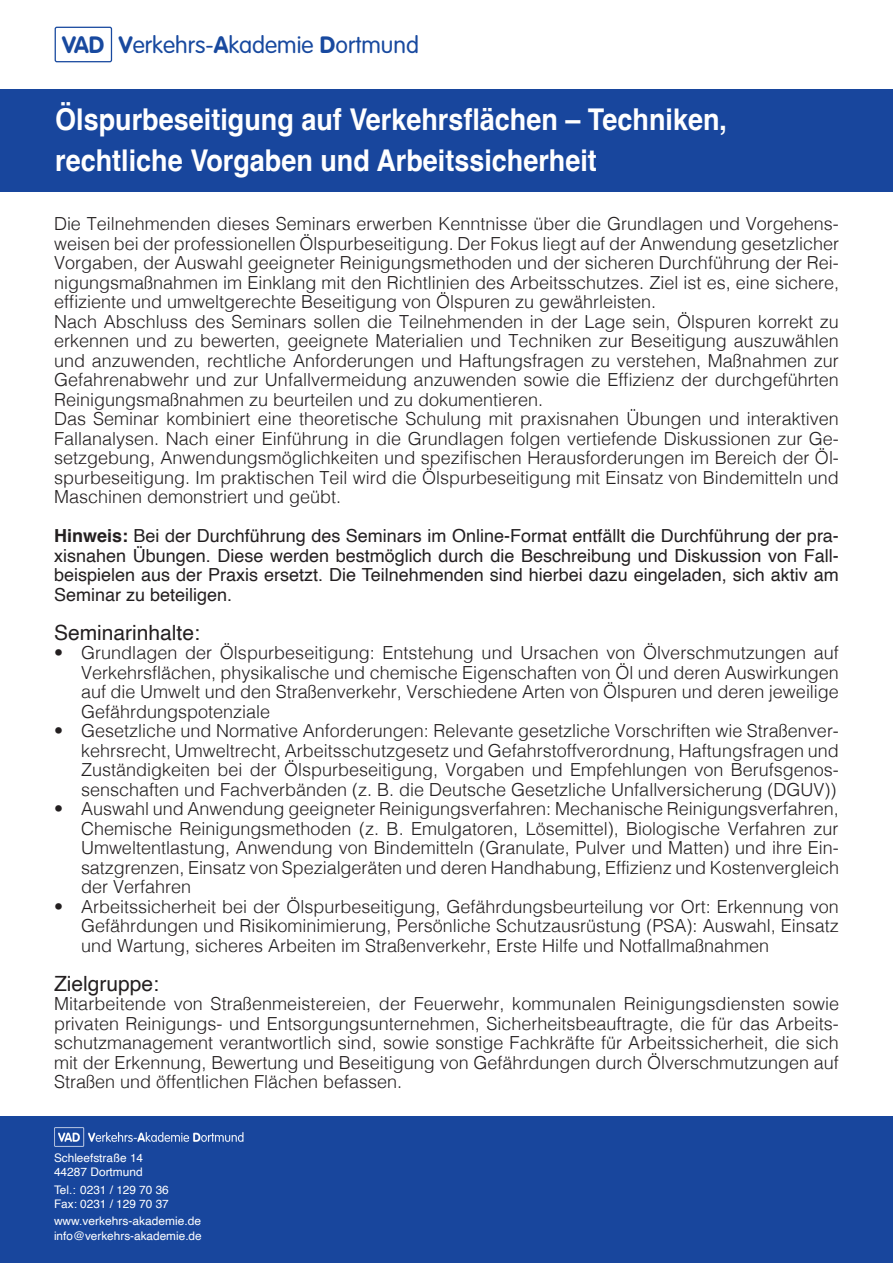
<style>
.page{position:relative;width:893px;height:1263px;background:#fff}
.page>*{position:absolute;margin:0;border:0;box-sizing:border-box;transform-origin:0 0}
.t1{font:700 30px "Helvetica";color:#fff;scale:.9 1}
.t2{font:300 23.4px "VAG Rounded";color:#18499f}
.t3{font:21px "Helvetica";color:#231f20}
.t4{font:300 18px/19.5px "Helvetica";color:#231f20;text-align:justify}
.t5{font:18px/19.5px "Helvetica";color:#231f20;text-align:justify}
.t6{font:11.85px "Helvetica";color:#fff}
.s1{font-weight:700}
</style>
<div class="page">
<div style="left:55px;top:27px;width:57px;height:35px;border:1px solid #18499f;border-radius:2px"></div>
<div style="left:0;top:89px;width:893px;height:102px;background:#18469d"></div>
<div style="left:0;top:1116px;width:893px;height:147px;background:#18469d"></div>
<img style="left:54px;top:1127px;width:190px;height:20px">
<p class="t2" style="left:62px;top:32px;width:358px"><span class="s1">VAD V</span>erkehrs-<span class="s1">A</span>kademie <span class="s1">D</span>ortmund</p>
<p class="t1" style="left:55px;top:102px;width:748px">Ölspurbeseitigung auf Verkehrsflächen – Techniken,</p>
<p class="t1" style="left:55px;top:142px;width:603px">rechtliche Vorgaben und Arbeitssicherheit</p>
<p class="t4" style="left:54px;top:213px;width:786px">Die Teilnehmenden dieses Seminars erwerben Kenntnisse über die Grundlagen und Vorgehens&shy;weisen bei der professionellen Ölspurbeseitigung. Der Fokus liegt auf der Anwendung gesetzlicher Vorgaben, der Auswahl geeigneter Reinigungsmethoden und der sicheren Durchführung der Rei&shy;nigungsmaßnahmen im Einklang mit den Richtlinien des Arbeitsschutzes. Ziel ist es, eine sichere, effiziente und umweltgerechte Beseitigung von Ölspuren zu gewährleisten.</p>
<p class="t4" style="left:54px;top:310px;width:786px">Nach Abschluss des Seminars sollen die Teilnehmenden in der Lage sein, Ölspuren korrekt zu erkennen und zu bewerten, geeignete Materialien und Techniken zur Beseitigung auszuwählen und anzuwenden, rechtliche Anforderungen und Haftungsfragen zu verstehen, Maßnahmen zur Gefahrenabwehr und zur Unfallvermeidung anzuwenden sowie die Effizienz der durchgeführten Reinigungsmaßnahmen zu beurteilen und zu dokumentieren.</p>
<p class="t4" style="left:54px;top:408px;width:786px">Das Seminar kombiniert eine theoretische Schulung mit praxisnahen Übungen und interaktiven Fallanalysen. Nach einer Einführung in die Grundlagen folgen vertiefende Diskussionen zur Ge&shy;setzgebung, Anwendungsmöglichkeiten und spezifischen Herausforderungen im Bereich der Öl&shy;spurbeseitigung. Im praktischen Teil wird die Ölspurbeseitigung mit Einsatz von Bindemitteln und Maschinen demonstriert und geübt.</p>
<p class="t5" style="left:54px;top:527px;width:786px"><span class="s1">Hinweis:</span> Bei der Durchführung des Seminars im Online-Format entfällt die Durchführung der pra&shy;xisnahen Übungen. Diese werden bestmöglich durch die Beschreibung und Diskussion von Fall&shy;beispielen aus der Praxis ersetzt. Die Teilnehmenden sind hierbei dazu eingeladen, sich aktiv am Seminar zu beteiligen.</p>
<p class="t3" style="left:54px;top:616px;width:147px">Seminarinhalte:</p>
<p class="t4" style="left:81px;top:642px;width:759px;text-indent:-27px">• Grundlagen der Ölspurbeseitigung: Entstehung und Ursachen von Ölverschmutzungen auf Verkehrsflächen, physikalische und chemische Eigenschaften von Öl und deren Auswirkungen auf die Umwelt und den Straßenverkehr, Verschiedene Arten von Ölspuren und deren jeweilige Gefährdungspotenziale</p>
<p class="t4" style="left:81px;top:720px;width:759px;text-indent:-27px">• Gesetzliche und Normative Anforderungen: Relevante gesetzliche Vorschriften wie Straßenver&shy;kehrsrecht, Umweltrecht, Arbeitsschutzgesetz und Gefahrstoffverordnung, Haftungsfragen und Zuständigkeiten bei der Ölspurbeseitigung, Vorgaben und Empfehlungen von Berufsgenos&shy;senschaften und Fachverbänden (z. B. die Deutsche Gesetzliche Unfallversicherung (DGUV))</p>
<p class="t4" style="left:81px;top:798px;width:760px;text-indent:-27px">• Auswahl und Anwendung geeigneter Reinigungsverfahren: Mechanische Reinigungsverfahren, Chemische Reinigungsmethoden (z. B. Emulgatoren, Lösemittel), Biologische Verfahren zur Umweltentlastung, Anwendung von Bindemitteln (Granulate, Pulver und Matten) und ihre Ein&shy;satzgrenzen, Einsatz von Spezialgeräten und deren Handhabung, Effizienz und Kostenvergleich der Verfahren</p>
<p class="t4" style="left:81px;top:895px;width:759px;text-indent:-27px">• Arbeitssicherheit bei der Ölspurbeseitigung, Gefährdungsbeurteilung vor Ort: Erkennung von Gefährdungen und Risikominimierung, Persönliche Schutzausrüstung (PSA): Auswahl, Einsatz und Wartung, sicheres Arbeiten im Straßenverkehr, Erste Hilfe und Notfallmaßnahmen</p>
<p class="t3" style="left:54px;top:967px;width:107px">Zielgruppe:</p>
<p class="t4" style="left:54px;top:993px;width:787px">Mitarbeitende von Straßenmeistereien, der Feuerwehr, kommunalen Reinigungsdiensten sowie privaten Reinigungs- und Entsorgungsunternehmen, Sicherheitsbeauftragte, die für das Arbeits&shy;schutzmanagement verantwortlich sind, sowie sonstige Fachkräfte für Arbeitssicherheit, die sich mit der Erkennung, Bewertung und Beseitigung von Gefährdungen durch Ölverschmutzungen auf Straßen und öffentlichen Flächen befassen.</p>
<p class="t6" style="left:54px;top:1149px;width:91px">Schleefstraße 14</p>
<p class="t6" style="left:54px;top:1163px;width:90px">44287 Dortmund</p>
<p class="t6" style="left:54px;top:1180px;width:116px">Tel.: 0231 / 129 70 36</p>
<p class="t6" style="left:54px;top:1195px;width:116px">Fax: 0231 / 129 70 37</p>
<p class="t6" style="left:54px;top:1212px;width:149px">www.verkehrs-akademie.de</p>
<p class="t6" style="left:54px;top:1226px;width:149px">info@verkehrs-akademie.de</p>
</div>
